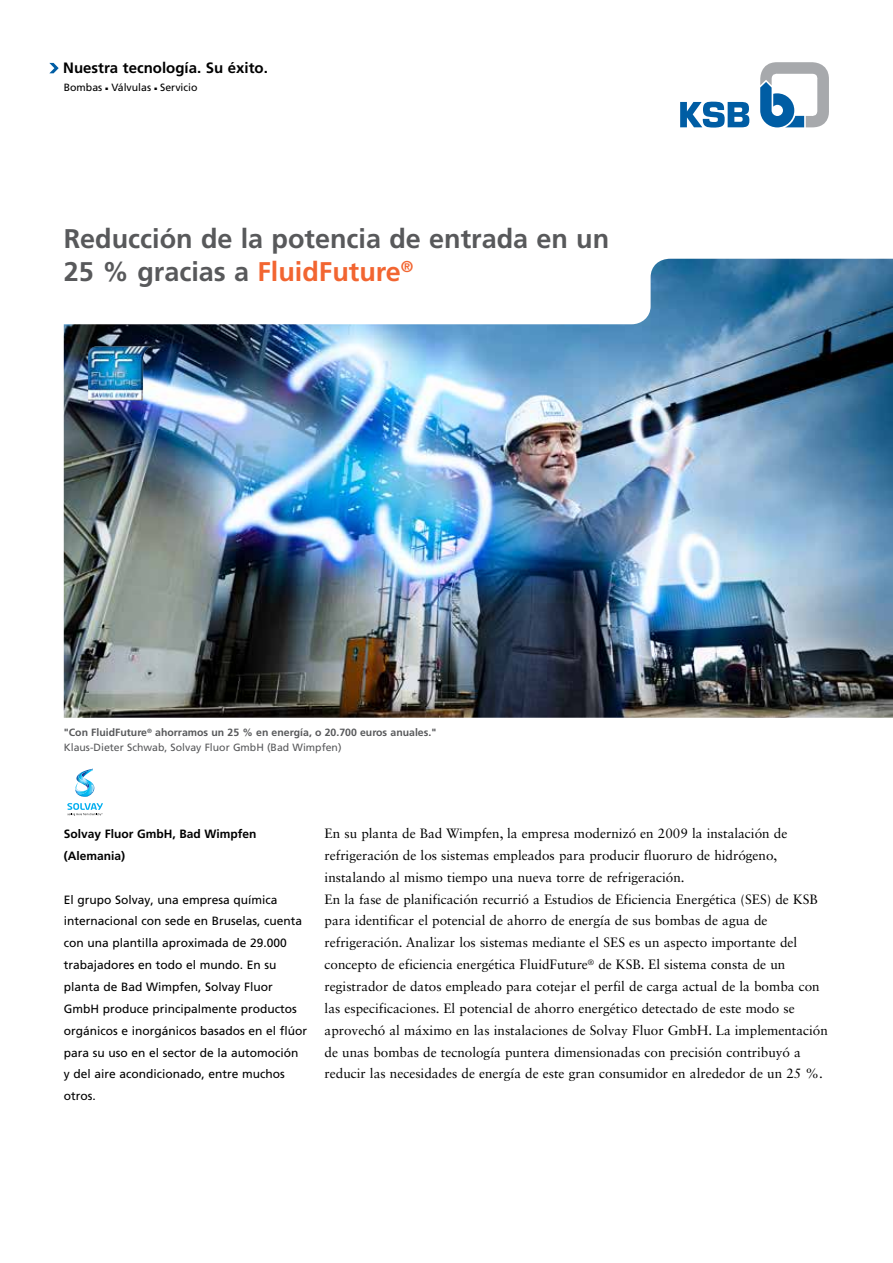
<style>
.page{position:relative;width:893px;height:1263px;background:#fff}
.page>*{position:absolute;margin:0;border:0;box-sizing:border-box;transform-origin:0 0}
.t1{font:700 27px/32.8px "Frutiger LT Pro";color:#58595b}
.t2{font:700 15px "Frutiger LT Pro";color:#000}
.t3{font:13.5px/21.9px "Sabon LT Std";color:#000}
.t4{font:12px/21.9px "Frutiger LT Pro";color:#000}
.t5{font:700 12px/21.9px "Frutiger LT Pro";color:#000}
.t6{font:700 10.5px/15px "Frutiger LT Pro";color:#58595b}
.t7{font:10.5px "Frutiger LT Pro";color:#000}
.s1{color:#f26531}
.s2{font-weight:400}
</style>
<div class="page">
<svg style="left:760px;top:62px;width:69px;height:65px"></svg>
<svg style="left:680px;top:102px;width:69px;height:26px"></svg>
<svg style="left:49px;top:63px;width:10px;height:10px"></svg>
<img style="left:64px;top:259px;width:829px;height:459px">
<svg style="left:75px;top:769px;width:20px;height:28px"></svg>
<svg style="left:67px;top:803px;width:36px;height:13px"></svg>
<img style="left:88px;top:346px;width:64px;height:54px">
<p class="t2" style="left:63px;top:59px;width:206px">Nuestra tecnología. Su éxito.</p>
<p class="t7" style="left:64px;top:81px;width:135px">Bombas ■ Válvulas ■ Servicio</p>
<h1 class="t1" style="left:64px;top:222px;width:547px">Reducción de la potencia de entrada en un<br>25 % gracias a <span class="s1">FluidFuture</span><sup>®</sup></h1>
<p class="t6" style="left:64px;top:725px;width:374px">"Con FluidFuture<sup>®</sup> ahorramos un 25 % en energía, o 20.700 euros anuales."<br><span class="s2">Klaus-Dieter Schwab, Solvay Fluor GmbH (Bad Wimpfen)</span></p>
<p class="t5" style="left:64px;top:823px;width:194px">Solvay Fluor GmbH, Bad Wimpfen (Alemania)</p>
<p class="t4" style="left:64px;top:888px;width:245px">El grupo Solvay, una empresa química internacional con sede en Bruselas, cuenta con una plantilla aproximada de 29.000 trabajadores en todo el mundo. En su planta de Bad Wimpfen, Solvay Fluor GmbH produce principalmente productos orgánicos e inorgánicos basados en el flúor para su uso en el sector de la automoción y del aire acondicionado, entre muchos otros.</p>
<p class="t3" style="left:325px;top:822px;width:505px">En su planta de Bad Wimpfen, la empresa modernizó en 2009 la instalación de refrigeración de los sistemas empleados para producir fluoruro de hidrógeno, instalando al mismo tiempo una nueva torre de refrigeración.<br>En la fase de planificación recurrió a Estudios de Eficiencia Energética (SES) de KSB para identificar el potencial de ahorro de energía de sus bombas de agua de refrigeración. Analizar los sistemas mediante el SES es un aspecto importante del concepto de eficiencia energética FluidFuture<sup>®</sup> de KSB. El sistema consta de un registrador de datos empleado para cotejar el perfil de carga actual de la bomba con las especificaciones. El potencial de ahorro energético detectado de este modo se aprovechó al máximo en las instalaciones de Solvay Fluor GmbH. La implementación de unas bombas de tecnología puntera dimensionadas con precisión contribuyó a reducir las necesidades de energía de este gran consumidor en alrededor de un 25 %.</p>
</div>
